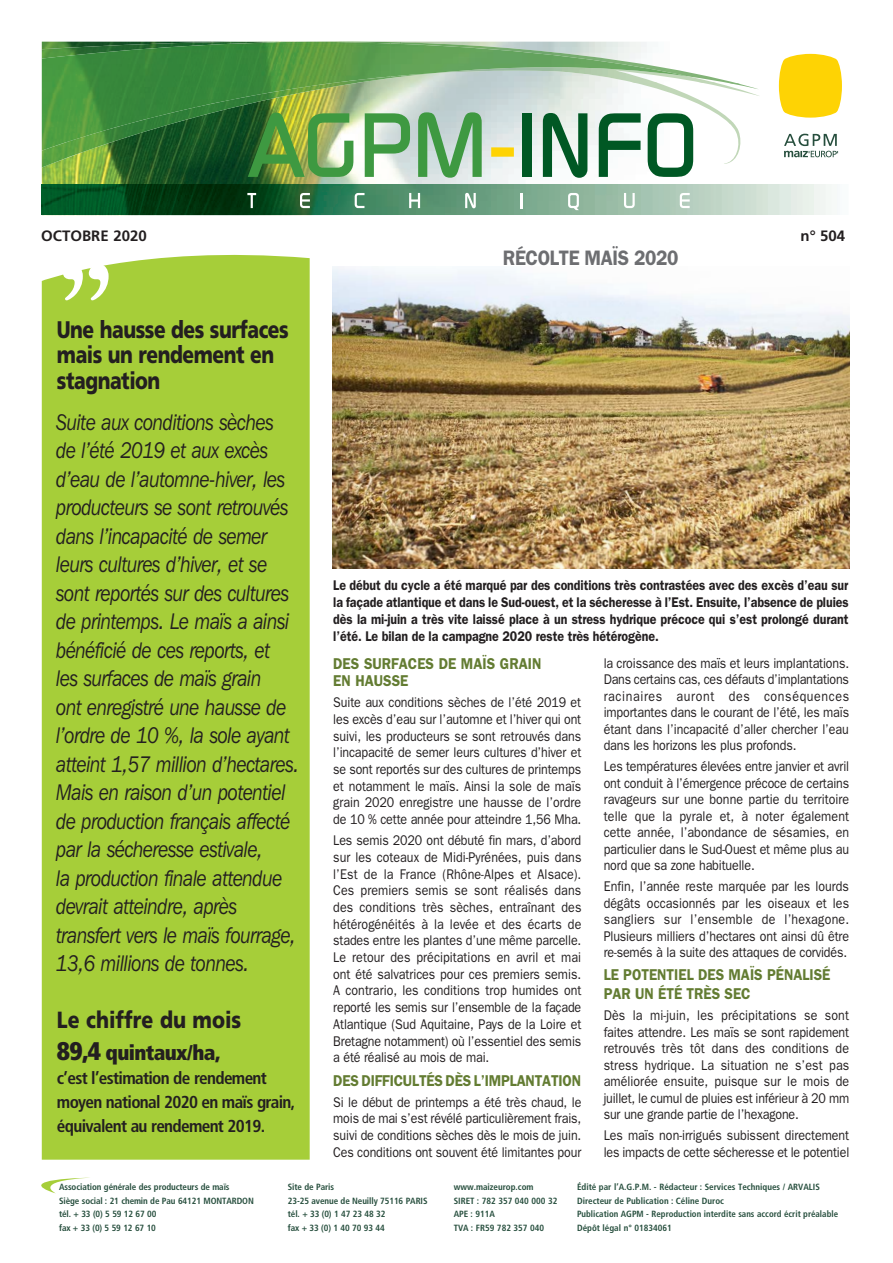
<style>
.page{position:relative;width:893px;height:1263px;background:#fff}
.page>*{position:absolute;margin:0;border:0;box-sizing:border-box;transform-origin:0 0}
.t1{font:900 24px/25.5px "Frutiger";letter-spacing:-.025em;color:#231f20;scale:.8 1}
.t2{font:900 23.4px "Frutiger";color:#231f20;scale:.83 1}
.t3{font:italic 22.5px/28.5px "Franklin Gothic IT Cby BT";letter-spacing:-.02em;color:#231f20;scale:.85 1}
.t4{font:900 condensed 21px "Frutiger";letter-spacing:-.03em;color:#231f20}
.t5{font:600 21px "Franklin Gothic";letter-spacing:-.02em;color:#6d6e71;scale:.9 1}
.t6{font:700 condensed 17.25px/24px "Frutiger";letter-spacing:-.04em;color:#231f20}
.t7{font:600 15.75px/18.9px "Franklin Gothic";color:#637c32;scale:.9 1}
.t8{font:700 15px "Frutiger";color:#231f20}
.t9{font:14.1px/16.6px "Franklin Gothic";letter-spacing:-.01em;color:#231f20;text-align:justify;scale:.88 1}
.t10{font:600 14.1px/17px "Franklin Gothic";letter-spacing:-.005em;color:#231f20;text-align:justify;scale:.88 1}
.t11{font:700 condensed 9px/13.5px "Frutiger";color:#264e3d}
.s1{font-size:25.5px}
</style>
<div class="page">
<img style="left:42px;top:53px;width:797px;height:131px">
<img style="left:248px;top:113px;width:105px;height:64px">
<svg style="left:365px;top:113px;width:45px;height:64px"></svg>
<svg style="left:418px;top:112px;width:64px;height:66px;background:#7fb687"></svg>
<div style="left:491px;top:147px;width:23px;height:10px;background:#fed304"></div>
<div style="left:522px;top:113px;width:10px;height:64px;background:#005824"></div>
<svg style="left:543px;top:113px;width:44px;height:65px"></svg>
<svg style="left:599px;top:113px;width:42px;height:64px"></svg>
<svg style="left:648px;top:123px;width:45px;height:54px"></svg>
<img style="left:42px;top:184px;width:789px;height:31px">
<svg style="left:247px;top:193px;width:9px;height:15px"></svg>
<svg style="left:300px;top:193px;width:10px;height:15px"></svg>
<svg style="left:355px;top:193px;width:9px;height:15px"></svg>
<svg style="left:409px;top:193px;width:11px;height:15px"></svg>
<svg style="left:465px;top:193px;width:11px;height:15px"></svg>
<svg style="left:521px;top:193px;width:2px;height:15px"></svg>
<svg style="left:568px;top:193px;width:11px;height:17px"></svg>
<svg style="left:624px;top:193px;width:11px;height:15px"></svg>
<svg style="left:680px;top:193px;width:10px;height:15px"></svg>
<img style="left:391px;top:42px;width:10px;height:51px">
<img style="left:400px;top:42px;width:340px;height:42px">
<img style="left:192px;top:108px;width:4px;height:41px">
<img style="left:195px;top:108px;width:103px;height:9px">
<img style="left:42px;top:151px;width:51px;height:17px">
<svg style="left:779px;top:54px;width:63px;height:64px;background:#fed820"></svg>
<svg style="left:784px;top:134px;width:54px;height:23px"></svg>
<img style="left:42px;top:42px;width:149px;height:4px">
<img style="left:431px;top:67px;width:285px;height:16px">
<img style="left:632px;top:82px;width:128px;height:41px">
<img style="left:724px;top:123px;width:19px;height:41px">
<svg style="left:250px;top:41px;width:117px;height:1px"></svg>
<img style="left:42px;top:46px;width:150px;height:105px">
<img style="left:191px;top:42px;width:200px;height:66px">
<img style="left:390px;top:43px;width:299px;height:34px">
<div style="left:42px;top:254px;width:268px;height:906px;background:#a6ce39"></div>
<svg style="left:63px;top:264px;width:46px;height:36px"></svg>
<svg style="left:41px;top:1178px;width:44px;height:15px"></svg>
<img style="left:332px;top:266px;width:517px;height:302px">
<p class="t8" style="left:41px;top:227px;width:107px">OCTOBRE 2020</p>
<p class="t8" style="left:800px;top:227px;width:46px">n° 504</p>
<h1 class="t1" style="left:57px;top:319px;width:291px">Une hausse des surfaces mais un rendement en stagnation</h1>
<p class="t3" style="left:56px;top:409px;width:287px">Suite aux conditions sèches<br>de l’été 2019 et aux excès d’eau de l’automne-hiver, les producteurs se sont retrouvés dans l’incapacité de semer leurs cultures d’hiver, et se sont reportés sur des cultures de printemps. Le maïs a ainsi bénéficié de ces reports, et<br>les surfaces de maïs grain<br>ont enregistré une hausse de l’ordre de 10 %, la sole ayant atteint 1,57 million d’hectares.<br>Mais en raison d’un potentiel de production français affecté par la sécheresse estivale,<br>la production finale attendue devrait atteindre, après transfert vers le maïs fourrage,<br>13,6 millions de tonnes.</p>
<h2 class="t2" style="left:57px;top:1010px;width:224px">Le chiffre du mois</h2>
<h3 class="t4" style="left:57px;top:1044px;width:165px"><span class="s1">89,4</span> quintaux/ha,</h3>
<p class="t6" style="left:57px;top:1067px;width:240px">c’est l’estimation de rendement moyen national 2020 en maïs grain, équivalent au rendement 2019.</p>
<h3 class="t5" style="left:503px;top:250px;width:196px">RÉCOLTE MAÏS 2020</h3>
<p class="t10" style="left:333px;top:578px;width:587px">Le début du cycle a été marqué par des conditions très contrastées avec des excès d’eau sur la façade atlantique et dans le Sud-ouest, et la sécheresse à l’Est. Ensuite, l’absence de pluies dès la mi-juin a très vite laissé place à un stress hydrique précoce qui s’est prolongé durant l’été. Le bilan de la campagne 2020 reste très hétérogène.</p>
<p class="t7" style="left:333px;top:656px;width:233px;line-height:17.4px">DES SURFACES DE MAÏS GRAIN<br>EN HAUSSE</p>
<p class="t9" style="left:333px;top:695px;width:283px">Suite aux conditions sèches de l’été 2019 et les excès d’eau sur l’automne et l’hiver qui ont suivi, les producteurs se sont retrouvés dans l’incapacité de semer leurs cultures d’hiver et se sont reportés sur des cultures de printemps et notamment le maïs. Ainsi la sole de maïs grain 2020 enregistre une hausse de l’ordre de 10 % cette année pour atteindre 1,56 Mha.</p>
<p class="t9" style="left:333px;top:833px;width:284px">Les semis 2020 ont débuté fin mars, d’abord sur les coteaux de Midi-Pyrénées, puis dans l’Est de la France (Rhône-Alpes et Alsace).<br>Ces premiers semis se sont réalisés dans des conditions très sèches, entraînant des hétérogénéités à la levée et des écarts de stades entre les plantes d’une même parcelle.<br>Le retour des précipitations en avril et mai ont été salvatrices pour ces premiers semis.<br>A contrario, les conditions trop humides ont reporté les semis sur l’ensemble de la façade Atlantique (Sud Aquitaine, Pays de la Loire et Bretagne notamment) où l’essentiel des semis a été réalisé au mois de mai.</p>
<p class="t7" style="left:333px;top:1072px;width:277px">DES DIFFICULTÉS DÈS L’IMPLANTATION</p>
<p class="t9" style="left:333px;top:1094px;width:283px">Si le début de printemps a été très chaud, le mois de mai s’est révélé particulièrement frais, suivi de conditions sèches dès le mois de juin.<br>Ces conditions ont souvent été limitantes pour</p>
<p class="t9" style="left:604px;top:656px;width:281px">la croissance des maïs et leurs implantations.<br>Dans certains cas, ces défauts d’implantations racinaires auront des conséquences importantes dans le courant de l’été, les maïs étant dans l’incapacité d’aller chercher l’eau dans les horizons les plus profonds.</p>
<p class="t9" style="left:604px;top:759px;width:280px">Les températures élevées entre janvier et avril ont conduit à l’émergence précoce de certains ravageurs sur une bonne partie du territoire telle que la pyrale et, à noter également cette année, l’abondance de sésamies, en particulier dans le Sud-Ouest et même plus au nord que sa zone habituelle.</p>
<p class="t9" style="left:604px;top:879px;width:281px">Enfin, l’année reste marquée par les lourds dégâts occasionnés par les oiseaux et les sangliers sur l’ensemble de l’hexagone.<br>Plusieurs milliers d’hectares ont ainsi dû être re-semés à la suite des attaques de corvidés.</p>
<p class="t7" style="left:604px;top:967px;width:254px">LE POTENTIEL DES MAÏS PÉNALISÉ<br>PAR UN ÉTÉ TRÈS SEC</p>
<p class="t9" style="left:604px;top:1008px;width:281px">Dès la mi-juin, les précipitations se sont faites attendre. Les maïs se sont rapidement retrouvés très tôt dans des conditions de stress hydrique. La situation ne s’est pas améliorée ensuite, puisque sur le mois de juillet, le cumul de pluies est inférieur à 20 mm sur une grande partie de l’hexagone.</p>
<p class="t9" style="left:604px;top:1128px;width:281px">Les maïs non-irrigués subissent directement les impacts de cette sécheresse et le potentiel</p>
<p class="t11" style="left:59px;top:1181px;width:196px">Association générale des producteurs de maïs<br>Siège social : 21 chemin de Pau 64121 MONTARDON tél. + 33 (0) 5 59 12 67 00<br>fax + 33 (0) 5 59 12 67 10</p>
<p class="t11" style="left:288px;top:1181px;width:141px">Site de Paris<br>23-25 avenue de Neuilly 75116 PARIS tél. + 33 (0) 1 47 23 48 32<br>fax + 33 (0) 1 40 70 93 44</p>
<p class="t11" style="left:454px;top:1181px;width:105px">www.maizeurop.com<br>SIRET : 782 357 040 000 32<br>APE : 911A<br>TVA : FR59 782 357 040</p>
<p class="t11" style="left:577px;top:1181px;width:263px">Édité par l’A.G.P.M. - Rédacteur : Services Techniques / ARVALIS Directeur de Publication : Céline Duroc<br>Publication AGPM - Reproduction interdite sans accord écrit préalable Dépôt légal n° 01834061</p>
</div>
